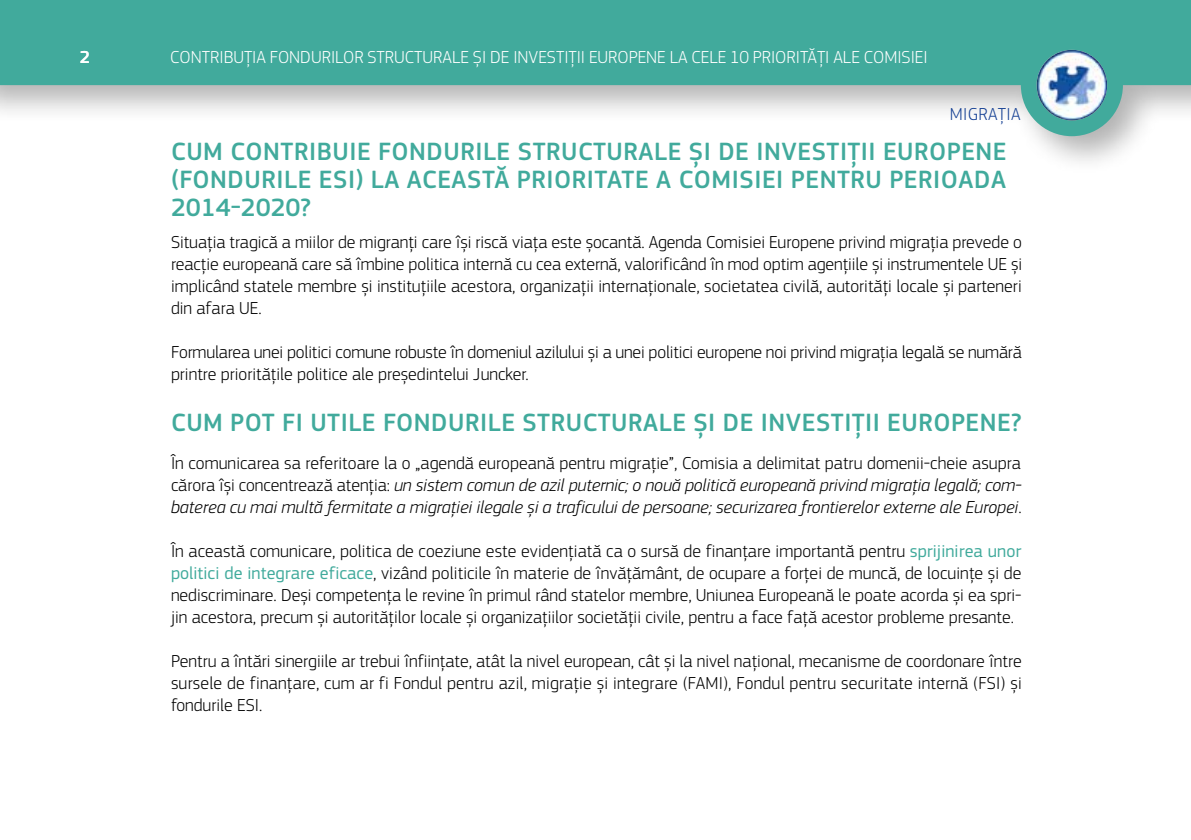
<style>
.page{position:relative;width:1191px;height:840px;background:#fff}
.page>*{position:absolute;margin:0;border:0;box-sizing:border-box;transform-origin:0 0}
.t1{font:500 26px/28px "EC Square Sans Pro";letter-spacing:.02em;color:#41aa9c;text-align:justify}
.t2{font:300 18px/22px "EC Square Sans Pro";color:#000;text-align:justify}
.t3{font:italic 300 18px/22px "EC Square Sans Pro";color:#000;text-align:justify}
.t4{font:300 18px "EC Square Sans Pro";color:#fff}
.t5{font:300 18px "EC Square Sans Pro";letter-spacing:.02em;color:#164194}
.t6{font:500 18px "EC Square Sans Pro";color:#fff}
.s1{font-style:normal}
.s2{font-weight:400;color:#41aa9c}
</style>
<div class="page">
<div style="left:0;top:0;width:1191px;height:174px;background:#000;opacity:.3"></div>
<div style="left:0;top:0;width:1191px;height:85px;background:#41aa9c"></div>
<div style="left:1020px;top:34px;width:103px;height:102px;background:#41aa9c;border-radius:50%"></div>
<img style="left:1036px;top:50px;width:71px;height:70px">
<p class="t6" style="left:80px;top:47px;width:12px">2</p>
<p class="t4" style="left:170px;top:47px;width:759px">CONTRIBUȚIA FONDURILOR STRUCTURALE ȘI DE INVESTIȚII EUROPENE LA CELE 10 PRIORITĂȚI ALE COMISIEI</p>
<p class="t5" style="left:950px;top:104px;width:72px">MIGRAȚIA</p>
<h1 class="t1" style="left:171px;top:138px;width:837px">CUM CONTRIBUIE FONDURILE STRUCTURALE ȘI DE INVESTIȚII EUROPENE (FONDURILE ESI) LA ACEASTĂ PRIORITATE A COMISIEI PENTRU PERIOADA 2014-2020?</h1>
<p class="t2" style="left:171px;top:231px;width:852px">Situația tragică a miilor de migranți care își riscă viața este șocantă. Agenda Comisiei Europene privind migrația prevede o reacție europeană care să îmbine politica internă cu cea externă, valorificând în mod optim agențiile și instrumentele UE și implicând statele membre și instituțiile acestora, organizații internaționale, societatea civilă, autorități locale și parteneri din afara UE.</p>
<p class="t2" style="left:171px;top:341px;width:852px">Formularea unei politici comune robuste în domeniul azilului și a unei politici europene noi privind migrația legală se numără printre prioritățile politice ale președintelui Juncker.</p>
<h1 class="t1" style="left:171px;top:409px;width:851px">CUM POT FI UTILE FONDURILE STRUCTURALE ȘI DE INVESTIȚII EUROPENE?</h1>
<p class="t3" style="left:171px;top:451px;width:852px"><span class="s1">În comunicarea sa referitoare la o „agendă europeană pentru migrație”, Comisia a delimitat patru domenii-cheie asupra cărora își concentrează atenția:</span> un sistem comun de azil puternic; o nouă politică europeană privind migrația legală; com&shy;baterea cu mai multă fermitate a migrației ilegale și a traficului de persoane; securizarea frontierelor externe ale Europei<span class="s1">.</span></p>
<p class="t2" style="left:171px;top:539px;width:852px">În această comunicare, politica de coeziune este evidențiată ca o sursă de finanțare importantă pentru <span class="s2">sprijinirea unor politici de integrare eficace</span>, vizând politicile în materie de învățământ, de ocupare a forței de muncă, de locuințe și de nediscriminare. Deși competența le revine în primul rând statelor membre, Uniunea Europeană le poate acorda și ea spri&shy;jin acestora, precum și autorităților locale și organizațiilor societății civile, pentru a face față acestor probleme presante.</p>
<p class="t2" style="left:171px;top:649px;width:852px">Pentru a întări sinergiile ar trebui înființate, atât la nivel european, cât și la nivel național, mecanisme de coordonare între sursele de finanțare, cum ar fi Fondul pentru azil, migrație și integrare (FAMI), Fondul pentru securitate internă (FSI) și fondurile ESI.</p>
</div>
